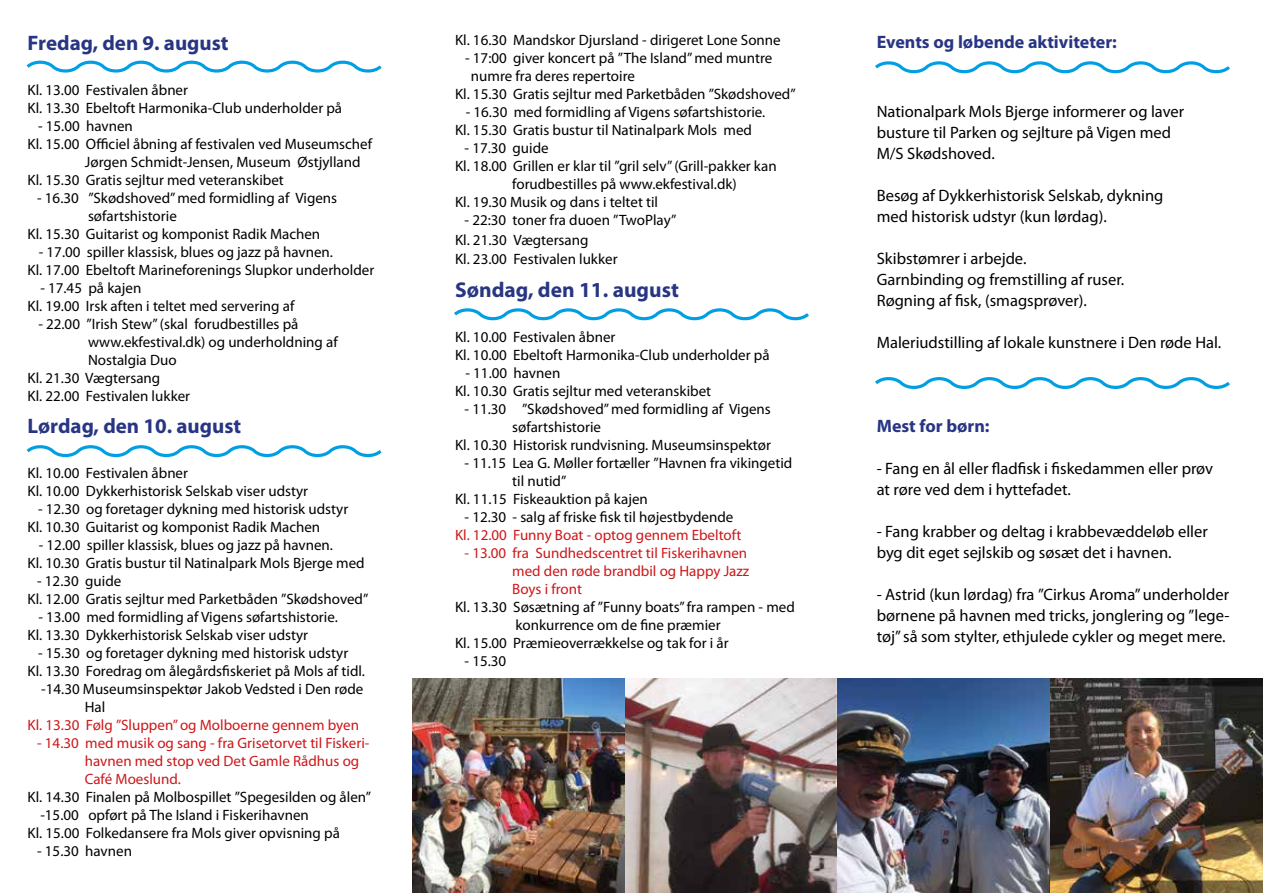
<style>
.page{position:relative;width:1263px;height:893px;background:#fff}
.page>*{position:absolute;margin:0;border:0;box-sizing:border-box;transform-origin:0 0}
.t1{font:700 21.45px "Myriad Pro";color:#283583}
.t2{font:700 21px "Myriad Pro";color:#283583}
.t3{font:700 18px "Myriad Pro";color:#283583}
.t4{font:16.5px/21px "Myriad Pro";color:#000}
.t5{font:15px/18px "Myriad Pro";color:#000}
.t6{font:15px/18px "Myriad Pro";color:#cd171a}
</style>
<div class="page">
<img style="left:412px;top:678px;width:851px;height:215px">
<svg style="left:26px;top:60px;width:356px;height:13px"></svg>
<svg style="left:26px;top:445px;width:356px;height:13px"></svg>
<svg style="left:454px;top:308px;width:355px;height:13px"></svg>
<svg style="left:875px;top:61px;width:355px;height:13px"></svg>
<svg style="left:875px;top:377px;width:355px;height:12px"></svg>
<h2 class="t2" style="left:28px;top:29px;width:202px">Fredag, den 9. august</h2>
<p class="t5" style="left:28px;top:80px;width:316px">Kl. 13.00 Festivalen åbner<br>Kl. 13.30 Ebeltoft Harmonika-Club underholder på</p>
<p class="t5" style="left:38px;top:116px;width:96px">- 15.00 havnen</p>
<p class="t5" style="left:28px;top:134px;width:346px">Kl. 15.00 Officiel åbning af festivalen ved Museumschef</p>
<p class="t5" style="left:85px;top:152px;width:277px">Jørgen Schmidt-Jensen, Museum Østjylland</p>
<p class="t5" style="left:28px;top:170px;width:258px">Kl. 15.30 Gratis sejltur med veteranskibet</p>
<p class="t5" style="left:37px;top:188px;width:301px">- 16.30 ”Skødshoved” med formidling af Vigens</p>
<p class="t5" style="left:88px;top:206px;width:90px">søfartshistorie</p>
<p class="t5" style="left:28px;top:224px;width:294px">Kl. 15.30 Guitarist og komponist Radik Machen</p>
<p class="t5" style="left:28px;top:242px;width:348px;text-indent:11px">- 17.00 spiller klassisk, blues og jazz på havnen.<br>Kl. 17.00 Ebeltoft Marineforenings Slupkor underholder</p>
<p class="t5" style="left:28px;top:278px;width:268px;text-indent:13px">- 17.45 på kajen<br>Kl. 19.00 Irsk aften i teltet med servering af</p>
<p class="t5" style="left:38px;top:314px;width:262px">- 22.00 ”Irish Stew” (skal forudbestilles på</p>
<p class="t5" style="left:88px;top:332px;width:251px">www.ekfestival.dk) og underholdning af</p>
<p class="t5" style="left:88px;top:350px;width:90px">Nostalgia Duo</p>
<p class="t5" style="left:28px;top:368px;width:134px">Kl. 21.30 Vægtersang</p>
<p class="t5" style="left:28px;top:386px;width:164px">Kl. 22.00 Festivalen lukker</p>
<h2 class="t2" style="left:28px;top:413px;width:215px">Lørdag, den 10. august</h2>
<p class="t5" style="left:28px;top:464px;width:282px">Kl. 10.00 Festivalen åbner<br>Kl. 10.00 Dykkerhistorisk Selskab viser udstyr</p>
<p class="t5" style="left:28px;top:500px;width:322px;text-indent:10px">- 12.30 og foretager dykning med historisk udstyr<br>Kl. 10.30 Guitarist og komponist Radik Machen</p>
<p class="t5" style="left:28px;top:536px;width:338px;text-indent:11px">- 12.00 spiller klassisk, blues og jazz på havnen.<br>Kl. 10.30 Gratis bustur til Natinalpark Mols Bjerge med</p>
<p class="t5" style="left:28px;top:572px;width:342px;text-indent:10px">- 12.30 guide<br>Kl. 12.00 Gratis sejltur med Parketbåden ”Skødshoved”</p>
<p class="t5" style="left:28px;top:608px;width:312px;text-indent:11px">- 13.00 med formidling af Vigens søfartshistorie.<br>Kl. 13.30 Dykkerhistorisk Selskab viser udstyr</p>
<p class="t5" style="left:38px;top:644px;width:312px">- 15.30 og foretager dykning med historisk udstyr</p>
<p class="t5" style="left:28px;top:662px;width:339px">Kl. 13.30 Foredrag om ålegårdsfiskeriet på Mols af tidl.</p>
<p class="t5" style="left:41px;top:680px;width:324px">-14.30 Museumsinspektør Jakob Vedsted i Den røde</p>
<p class="t5" style="left:85px;top:698px;width:22px">Hal</p>
<p class="t6" style="left:28px;top:716px;width:333px">Kl. 13.30 Følg ”Sluppen” og Molboerne gennem byen</p>
<p class="t6" style="left:85px;top:734px;width:286px;text-indent:-48px">- 14.30 med musik og sang - fra Grisetorvet til Fiskeri&shy;havnen med stop ved Det Gamle Rådhus og<br>Café Moeslund.</p>
<p class="t5" style="left:28px;top:788px;width:345px">Kl. 14.30 Finalen på Molbospillet ”Spegesilden og ålen”</p>
<p class="t5" style="left:40px;top:806px;width:270px">-15.00 opført på The Island i Fiskerihavnen</p>
<p class="t5" style="left:28px;top:824px;width:314px">Kl. 15.00 Folkedansere fra Mols giver opvisning på</p>
<p class="t5" style="left:37px;top:842px;width:96px">- 15.30 havnen</p>
<p class="t5" style="left:455px;top:31px;width:327px">Kl. 16.30 Mandskor Djursland - dirigeret Lone Sonne</p>
<p class="t5" style="left:465px;top:49px;width:309px">- 17:00 giver koncert på ”The Island” med muntre</p>
<p class="t5" style="left:471px;top:67px;width:166px">numre fra deres repertoire</p>
<p class="t5" style="left:455px;top:85px;width:342px">Kl. 15.30 Gratis sejltur med Parketbåden ”Skødshoved”</p>
<p class="t5" style="left:455px;top:103px;width:312px;text-indent:11px">- 16.30 med formidling af Vigens søfartshistorie.<br>Kl. 15.30 Gratis bustur til Natinalpark Mols med</p>
<p class="t5" style="left:465px;top:139px;width:86px">- 17.30 guide</p>
<p class="t5" style="left:455px;top:157px;width:323px">Kl. 18.00 Grillen er klar til ”gril selv” (Grill-pakker kan</p>
<p class="t5" style="left:512px;top:175px;width:226px">forudbestilles på www.ekfestival.dk)</p>
<p class="t5" style="left:455px;top:193px;width:205px">Kl. 19.30 Musik og dans i teltet til</p>
<p class="t5" style="left:455px;top:210px;width:223px;line-height:19.4px;text-indent:10px">- 22:30 toner fra duoen ”TwoPlay”<br>Kl. 21.30 Vægtersang<br>Kl. 23.00 Festivalen lukker</p>
<h1 class="t1" style="left:455px;top:276px;width:225px">Søndag, den 11. august</h1>
<p class="t5" style="left:455px;top:328px;width:316px">Kl. 10.00 Festivalen åbner<br>Kl. 10.00 Ebeltoft Harmonika-Club underholder på</p>
<p class="t5" style="left:455px;top:364px;width:258px;text-indent:10px">- 11.00 havnen<br>Kl. 10.30 Gratis sejltur med veteranskibet</p>
<p class="t5" style="left:465px;top:400px;width:308px">- 11.30 ”Skødshoved” med formidling af Vigens</p>
<p class="t5" style="left:512px;top:418px;width:90px">søfartshistorie</p>
<p class="t5" style="left:455px;top:436px;width:317px">Kl. 10.30 Historisk rundvisning. Museumsinspektør</p>
<p class="t5" style="left:465px;top:454px;width:329px">- 11.15 Lea G. Møller fortæller ”Havnen fra vikingetid</p>
<p class="t5" style="left:512px;top:472px;width:56px">til nutid”</p>
<p class="t5" style="left:455px;top:490px;width:194px">Kl. 11.15 Fiskeauktion på kajen</p>
<p class="t5" style="left:465px;top:508px;width:270px">- 12.30 - salg af friske fisk til højestbydende</p>
<p class="t6" style="left:455px;top:526px;width:288px">Kl. 12.00 Funny Boat - optog gennem Ebeltoft</p>
<p class="t6" style="left:512px;top:544px;width:239px;text-indent:-48px">- 13.00 fra Sundhedscentret til Fiskerihavnen med den røde brandbil og Happy Jazz<br>Boys i front</p>
<p class="t5" style="left:455px;top:598px;width:341px">Kl. 13.30 Søsætning af ”Funny boats” fra rampen - med</p>
<p class="t5" style="left:515px;top:616px;width:207px">konkurrence om de fine præmier</p>
<p class="t5" style="left:455px;top:634px;width:275px">Kl. 15.00 Præmieoverrækkelse og tak for i år</p>
<p class="t5" style="left:465px;top:652px;width:43px">- 15.30</p>
<p class="t3" style="left:877px;top:30px;width:242px">Events og løbende aktiviteter:</p>
<p class="t4" style="left:877px;top:101px;width:309px">Nationalpark Mols Bjerge informerer og laver busture til Parken og sejlture på Vigen med<br>M/S Skødshoved.</p>
<p class="t4" style="left:877px;top:185px;width:288px">Besøg af Dykkerhistorisk Selskab, dykning med historisk udstyr (kun lørdag).</p>
<p class="t4" style="left:877px;top:248px;width:249px">Skibstømrer i arbejde.<br>Garnbinding og fremstilling af ruser.<br>Røgning af fisk, (smagsprøver).</p>
<p class="t4" style="left:877px;top:332px;width:346px">Maleriudstilling af lokale kunstnere i Den røde Hal.</p>
<p class="t3" style="left:877px;top:414px;width:114px">Mest for børn:</p>
<p class="t4" style="left:877px;top:458px;width:338px">- Fang en ål eller fladfisk i fiskedammen eller prøv at røre ved dem i hyttefadet.</p>
<p class="t4" style="left:877px;top:521px;width:333px">- Fang krabber og deltag i krabbevæddeløb eller byg dit eget sejlskib og søsæt det i havnen.</p>
<p class="t4" style="left:877px;top:584px;width:354px;text-align:justify">- Astrid (kun lørdag) fra ”Cirkus Aroma” underholder børnene på havnen med tricks, jonglering og ”lege&shy;tøj” så som stylter, ethjulede cykler og meget mere.</p>
</div>
